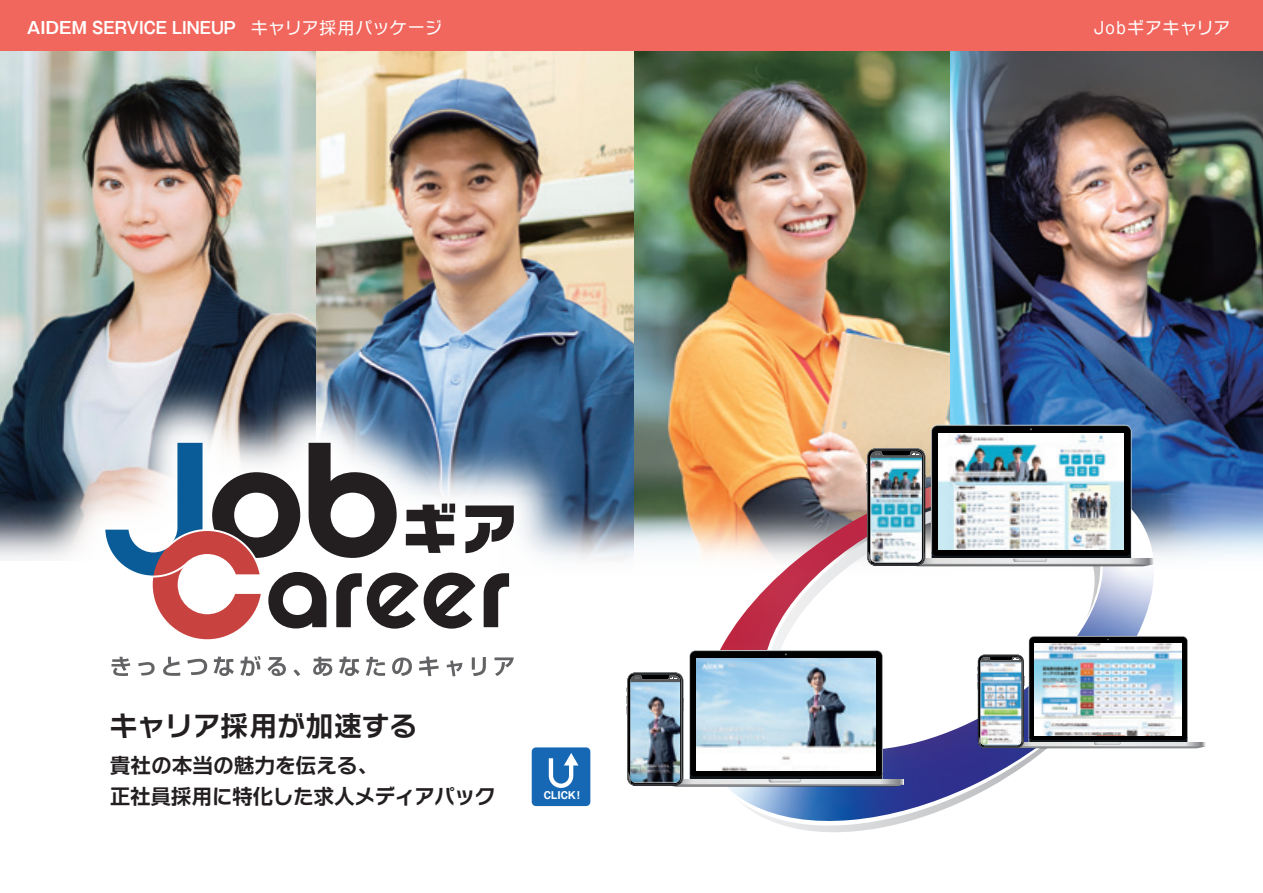
<style>
.page{position:relative;width:1263px;height:893px;background:#fff}
.page>*{position:absolute;margin:0;border:0;box-sizing:border-box;transform-origin:0 0}
.t1{font:700 27px "Typelabo N Std De";letter-spacing:.025em;color:#231f20}
.t2{font:700 20.1px "Typelabo N Std De";letter-spacing:.01em;color:#231f20}
.t3{font:700 20.1px "Shin Go Pr 5 De";color:#231f20}
.t4{font:700 16.5px "Gothic MB101 Pr 5 De";color:#fff}
.t5{font:16.5px "Typelabo N Std";letter-spacing:.06em;color:#fff}
.t6{font:700 9.9px "Gothic MB101 Pr 5";color:#fff;scale:.9 1}
.s1{font-family:"Typelabo N Std";font-weight:400}
.s2{font-family:"Shin Go Pr 5";font-weight:400}
.s3{font-family:"Gothic MB101 Pr 5"}
.s4{font-family:"Shin Go Pr 5 De"}
.s5{font-family:"Typelabo N Std De"}
.s6{font-family:"Shin Go Pr 5"}
</style>
<div class="page">
<img style="left:950px;top:51px;width:313px;height:426px">
<img style="left:633px;top:51px;width:317px;height:374px">
<img style="left:315px;top:51px;width:318px;height:426px">
<img style="left:0;top:51px;width:315px;height:426px">
<img style="left:0;top:477px;width:1263px;height:355px">
<img style="left:18px;top:356px;width:582px;height:367px">
<svg style="left:732px;top:787px;width:387px;height:38px"></svg>
<img style="left:627px;top:425px;width:578px;height:362px">
<div style="left:532px;top:747px;width:58px;height:59px;background:#1768b4;border-radius:4px"></div>
<svg style="left:549px;top:753px;width:29px;height:35px"></svg>
<div style="left:0;top:0;width:1263px;height:51px;background:#f1665d"></div>
<svg style="left:103px;top:443px;width:411px;height:196px"></svg>
<svg style="left:111px;top:657px;width:19px;height:19px"></svg>
<svg style="left:138px;top:662px;width:17px;height:13px"></svg>
<svg style="left:163px;top:657px;width:17px;height:19px"></svg>
<svg style="left:187px;top:659px;width:20px;height:16px"></svg>
<svg style="left:214px;top:656px;width:20px;height:20px"></svg>
<svg style="left:240px;top:656px;width:21px;height:20px"></svg>
<svg style="left:267px;top:657px;width:19px;height:19px"></svg>
<svg style="left:293px;top:669px;width:7px;height:7px"></svg>
<svg style="left:313px;top:657px;width:19px;height:19px"></svg>
<svg style="left:339px;top:656px;width:20px;height:20px"></svg>
<svg style="left:366px;top:657px;width:19px;height:19px"></svg>
<svg style="left:392px;top:657px;width:20px;height:19px"></svg>
<svg style="left:419px;top:656px;width:20px;height:20px"></svg>
<svg style="left:447px;top:660px;width:15px;height:16px"></svg>
<svg style="left:472px;top:657px;width:14px;height:19px"></svg>
<svg style="left:494px;top:657px;width:20px;height:19px"></svg>
<p class="t4" style="left:26px;top:14px;width:418px">ＡＩＤＥＭ SERVICE LINEUP <span class="s1">キャリア</span><span class="s2">採用</span><span class="s1">パッケージ</span></p>
<p class="t5" style="left:1094px;top:15px;width:138px"><span class="s3">Job</span>ギアキャリア</p>
<h1 class="t1" style="left:110px;top:705px;width:308px">キャリア<span class="s4">採用</span>が<span class="s4">加速</span>する</h1>
<p class="t3" style="left:110px;top:749px;width:269px">貴社<span class="s5">の</span>本当<span class="s5">の</span>魅力<span class="s5">を</span>伝<span class="s5">える</span>、</p>
<p class="t2" style="left:110px;top:781px;width:386px"><span class="s4">正社員採用</span>に<span class="s4">特化</span>した<span class="s4">求人</span>メディアパック</p>
<p class="t6" style="left:544px;top:787px;width:45px">CLICK<span class="s6">！</span></p>
</div>
